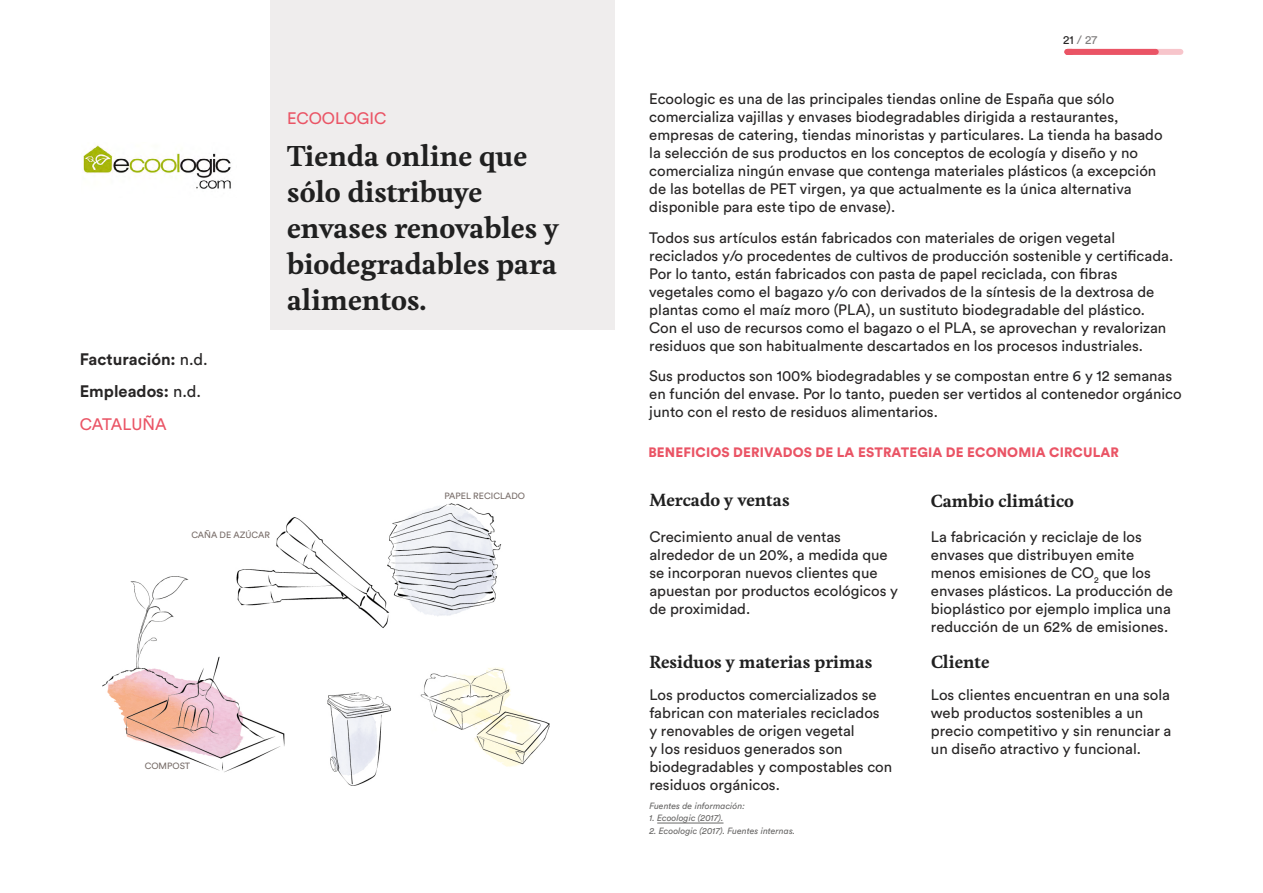
<style>
.page{position:relative;width:1263px;height:893px;background:#fff}
.page>*{position:absolute;margin:0;border:0;box-sizing:border-box;transform-origin:0 0}
.t1{font:700 27px/36px "Feijoa";color:#202020}
.t2{font:700 16.5px "Feijoa";color:#202020}
.t3{font:700 16.5px/32.5px "Circular Std";color:#272525}
.t4{font:16.5px "Circular Std";color:#ea5465}
.t5{font:15px/18px "Circular Std";color:#272525}
.t6{font:900 13.5px "Circular Std";letter-spacing:.01em;color:#ea5465}
.t7{font:12px "Circular Std";color:#807e7e}
.t8{font:italic 9px "Circular Std";color:#696867}
.t9{font:9px "Circular Std";color:#776c68}
.s1{font-weight:400}
.s2{font-weight:400;color:#ea5465}
.s3{color:#272525}
</style>
<div class="page">
<svg style="left:1156px;top:49px;width:24px;height:6px"></svg>
<div style="left:270px;top:0;width:344px;height:330px;background:#efeded"></div>
<img style="left:83px;top:145px;width:148px;height:44px">
<div style="left:1067px;top:49px;width:89px;height:6px;background:#ea5465"></div>
<hr style="left:657px;top:823px;width:66px;height:1px;background:#696867">
<img style="left:102px;top:504px;width:447px;height:281px">
<p class="t3" style="left:80px;top:342px;width:129px">Facturación: <span class="s1">n.d.<br></span>Empleados: <span class="s1">n.d.<br></span><span class="s2">CATALUÑA</span></p>
<p class="t4" style="left:287px;top:108px;width:101px">ECOOLOGIC</p>
<h1 class="t1" style="left:287px;top:139px;width:274px">Tienda online que sólo distribuye envases renovables y biodegradables para alimentos.</h1>
<p class="t9" style="left:191px;top:529px;width:80px">CAÑA DE AZÚCAR</p>
<p class="t9" style="left:444px;top:491px;width:82px">PAPEL RECICLADO</p>
<p class="t9" style="left:145px;top:760px;width:47px">COMPOST</p>
<p class="t7" style="left:1063px;top:32px;width:36px"><span class="s3">21</span> / 27</p>
<p class="t5" style="left:649px;top:89px;width:515px">Ecoologic es una de las principales tiendas online de España que sólo comercializa vajillas y envases biodegradables dirigida a restaurantes, empresas de catering, tiendas minoristas y particulares. La tienda ha basado la selección de sus productos en los conceptos de ecología y diseño y no comercializa ningún envase que contenga materiales plásticos (a excepción de las botellas de PET virgen, ya que actualmente es la única alternativa disponible para este tipo de envase).</p>
<p class="t5" style="left:649px;top:228px;width:525px">Todos sus artículos están fabricados con materiales de origen vegetal reciclados y/o procedentes de cultivos de producción sostenible y certificada.<br>Por lo tanto, están fabricados con pasta de papel reciclada, con fibras vegetales como el bagazo y/o con derivados de la síntesis de la dextrosa de plantas como el maíz moro (PLA), un sustituto biodegradable del plástico.<br>Con el uso de recursos como el bagazo o el PLA, se aprovechan y revalorizan residuos que son habitualmente descartados en los procesos industriales.</p>
<p class="t5" style="left:649px;top:367px;width:534px">Sus productos son 100% biodegradables y se compostan entre 6 y 12 semanas en función del envase. Por lo tanto, pueden ser vertidos al contenedor orgánico junto con el resto de residuos alimentarios.</p>
<p class="t6" style="left:648px;top:443px;width:472px">BENEFICIOS DERIVADOS DE LA ESTRATEGIA DE ECONOMIA CIRCULAR</p>
<p class="t2" style="left:649px;top:488px;width:142px">Mercado y ventas</p>
<p class="t2" style="left:931px;top:489px;width:144px">Cambio climático</p>
<p class="t5" style="left:649px;top:528px;width:250px">Crecimiento anual de ventas alrededor de un 20%, a medida que se incorporan nuevos clientes que apuestan por productos ecológicos y de proximidad.</p>
<p class="t5" style="left:931px;top:528px;width:244px">La fabricación y reciclaje de los envases que distribuyen emite menos emisiones de CO<sub>2</sub> que los envases plásticos. La producción de bioplástico por ejemplo implica una reducción de un 62% de emisiones.</p>
<p class="t2" style="left:649px;top:651px;width:224px">Residuos y materias primas</p>
<p class="t5" style="left:649px;top:686px;width:244px">Los productos comercializados se fabrican con materiales reciclados<br>y renovables de origen vegetal<br>y los residuos generados son biodegradables y compostables con residuos orgánicos.</p>
<p class="t8" style="left:649px;top:800px;width:97px">Fuentes de información:</p>
<p class="t8" style="left:649px;top:813px;width:76px">1. Ecoologic (2017).</p>
<p class="t8" style="left:649px;top:825px;width:147px">2. Ecoologic (2017). Fuentes internas.</p>
<p class="t2" style="left:931px;top:651px;width:60px">Cliente</p>
<p class="t5" style="left:931px;top:686px;width:242px">Los clientes encuentran en una sola web productos sostenibles a un precio competitivo y sin renunciar a un diseño atractivo y funcional.</p>
</div>
